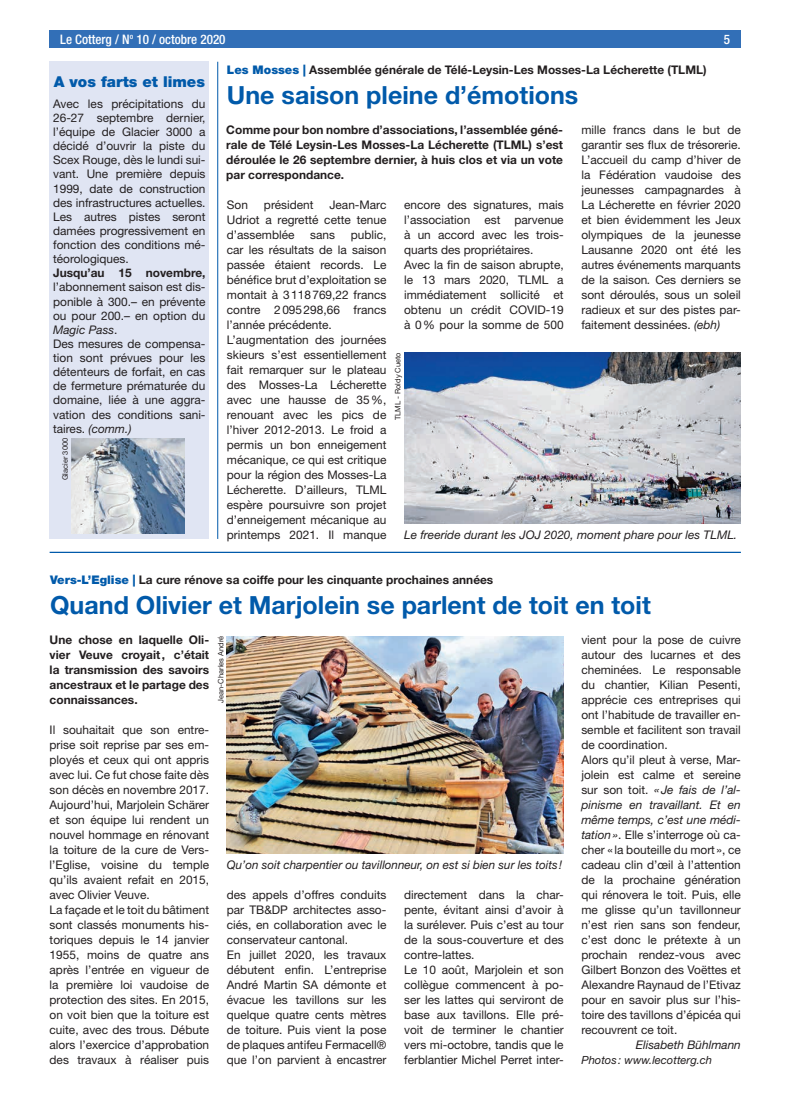
<style>
.page{position:relative;width:787px;height:1106px;background:#fff}
.page>*{position:absolute;margin:0;border:0;box-sizing:border-box;transform-origin:0 0}
.t1{font:700 25px "Helvetica Neue LT Std";color:#015aaa}
.t2{font:900 15px "Helvetica Neue LT Std";color:#015aaa}
.t3{font:500 condensed 13.12px "Helvetica Neue LT Std";color:#fff}
.t4{font:11.88px/15px "Helvetica Neue LT Std";color:#231f20}
.t5{font:700 11.88px/15px "Helvetica Neue LT Std";color:#231f20;text-align:justify}
.t6{font:italic 11.88px "Helvetica Neue LT Std";color:#231f20}
.t7{font:italic 11.25px "Helvetica Neue LT Std";color:#231f20}
.t8{font:7.5px "Helvetica Neue LT Std";color:#231f20}
.s1{font-weight:900;color:#015aaa}
.s2{font-style:italic}
</style>
<div class="page">
<div style="left:50px;top:30px;width:691px;height:18px;background:#326fb7"></div>
<img style="left:404px;top:352px;width:337px;height:172px">
<img style="left:227px;top:636px;width:336px;height:217px">
<hr style="left:217px;top:62px;width:1px;height:477px;background:#015aaa">
<hr style="left:50px;top:552px;width:691px;height:1px;background:#015aaa">
<div style="left:50px;top:62px;width:159px;height:477px;background:#e0e5f3"></div>
<img style="left:72px;top:438px;width:112px;height:96px">
<p class="t3" style="left:60px;top:31px;width:167px">Le Cotterg / N<sup>o</sup> 10 / octobre 2020</p>
<p class="t3" style="left:724px;top:31px;width:8px">5</p>
<p class="t5" style="left:227px;top:62px;width:481px"><span class="s1">Les Mosses |</span> Assemblée générale de Télé-Leysin-Les Mosses-La Lécherette (TLML)</p>
<h1 class="t1" style="left:227px;top:79px;width:353px">Une saison pleine d’émotions</h1>
<p class="t2" style="left:54px;top:72px;width:153px">A vos farts et limes</p>
<p class="t4" style="left:53px;top:96px;width:154px;line-height:14.1px;text-align:justify">Avec les précipitations du 26-27 septembre dernier, l’équipe de Glacier 3000 a décidé d’ouvrir la piste du Scex Rouge, dès le lundi sui&shy;vant. Une première depuis 1999, date de construction des infrastructures actuelles.<br>Les autres pistes seront damées progressivement en fonction des conditions mé&shy;téorologiques.</p>
<p class="t5" style="left:53px;top:265px;width:154px">Jusqu’au 15 novembre,</p>
<p class="t4" style="left:53px;top:280px;width:154px;line-height:14.1px">l’abonnement saison est dis&shy;ponible à 300.– en prévente ou pour 200.– en option du<br><span class="s2">Magic Pass</span>.<br>Des mesures de compensa&shy;tion sont prévues pour les détenteurs de forfait, en cas de fermeture prématurée du domaine, liée à une aggra&shy;vation des conditions sani&shy;taires. <span class="s2">(comm.)</span></p>
<p class="t8" style="left:61px;top:480px;width:44px;rotate:-90deg">Glacier 3000</p>
<p class="t5" style="left:226px;top:122px;width:338px">Comme pour bon nombre d’associations, l’assemblée géné&shy;rale de Télé Leysin-Les Mosses-La Lécherette (TLML) s’est déroulée le 26 septembre dernier, à huis clos et via un vote par correspondance.</p>
<p class="t4" style="left:581px;top:122px;width:161px;text-align:justify">mille francs dans le but de garantir ses flux de trésorerie.<br>L’accueil du camp d’hiver de la Fédération vaudoise des jeunesses campagnardes à La Lécherette en février 2020 et bien évidemment les Jeux olympiques de la jeunesse Lausanne 2020 ont été les autres événements marquants de la saison<span class="s2">.</span> Ces derniers se sont déroulés, sous un soleil radieux et sur des pistes par&shy;faitement dessinées. <span class="s2">(ebh)</span></p>
<p class="t4" style="left:227px;top:197px;width:23px">Son</p>
<p class="t4" style="left:264px;top:197px;width:51px">président</p>
<p class="t4" style="left:227px;top:197px;width:161px;text-align:justify;text-indent:102px">Jean-Marc Udriot a regretté cette tenue d’assemblée</p>
<p class="t4" style="left:404px;top:197px;width:161px">encore des signatures, mais l’association est parvenue à un accord avec les trois&shy;quarts des propriétaires.<br>Avec la fin de saison abrupte, le 13 mars 2020, TLML a immédiatement sollicité et obtenu un crédit COVID-19 à 0% pour la somme de 500</p>
<p class="t4" style="left:227px;top:227px;width:161px;text-indent:124px">public, car les résultats de la saison passée étaient records. Le bénéfice brut d’exploitation se montait à 3118769,22 francs contre 2095298,66 francs l’année précédente.<br>L’augmentation des journées skieurs s’est essentiellement fait remarquer sur le plateau des Mosses-La Lécherette avec une hausse de 35%, renouant avec les pics de l’hiver 2012-2013. Le froid a permis un bon enneigement mécanique, ce qui est critique pour la région des Mosses-La<br>Lécherette. D’ailleurs, TLML espère poursuivre son projet d’enneigement mécanique au printemps 2021. Il manque</p>
<p class="t4" style="left:310px;top:227px;width:26px">sans</p>
<p class="t8" style="left:393px;top:420px;width:69px;rotate:-90deg">TLML - Roldy Cueto</p>
<p class="t6" style="left:404px;top:527px;width:334px">Le freeride durant les JOJ 2020, moment phare pour les TLML.</p>
<p class="t5" style="left:50px;top:572px;width:444px"><span class="s1">Vers-L’Eglise |</span> La cure rénove sa coiffe pour les cinquante prochaines années</p>
<h1 class="t1" style="left:50px;top:589px;width:602px">Quand Olivier et Marjolein se parlent de toit en toit</h1>
<p class="t5" style="left:50px;top:632px;width:161px">Une chose en laquelle Oli&shy;vier Veuve croyait, c’était la transmission des savoirs ancestraux et le partage des connaissances.</p>
<p class="t4" style="left:50px;top:722px;width:161px">Il souhaitait que son entre&shy;prise soit reprise par ses em&shy;ployés et ceux qui ont appris avec lui. Ce fut chose faite dès son décès en novembre 2017.<br>Aujourd’hui, Marjolein Schärer et son équipe lui rendent un nouvel hommage en rénovant la toiture de la cure de Vers&shy;l’Eglise, voisine du temple qu’ils avaient refait en 2015, avec Olivier Veuve.<br>La façade et le toit du bâtiment sont classés monuments his&shy;toriques depuis le 14 janvier<br>1955, moins de quatre ans après l’entrée en vigueur de la première loi vaudoise de protection des sites. En 2015, on voit bien que la toiture est cuite, avec des trous. Débute alors l’exercice d’approbation des travaux à réaliser puis</p>
<p class="t8" style="left:216px;top:702px;width:68px;rotate:-90deg">Jean-Charles André</p>
<p class="t6" style="left:227px;top:857px;width:337px">Qu’on soit charpentier ou tavillonneur, on est si bien sur les toits !</p>
<p class="t4" style="left:227px;top:887px;width:161px">des appels d’offres conduits par TB&amp;DP architectes asso&shy;ciés, en collaboration avec le conservateur cantonal.<br>En juillet 2020, les travaux débutent enfin. L’entreprise<br>André Martin SA démonte et évacue les tavillons sur les quelque quatre cents mètres de toiture. Puis vient la pose de plaques antifeu Fermacell® que l’on parvient à encastrer</p>
<p class="t4" style="left:404px;top:887px;width:161px">directement dans la char&shy;pente, évitant ainsi d’avoir à la surélever. Puis c’est au tour de la sous-couverture et des contre-lattes.<br>Le 10 août, Marjolein et son collègue commencent à po&shy;ser les lattes qui serviront de base aux tavillons. Elle pré&shy;voit de terminer le chantier vers mi-octobre, tandis que le ferblantier Michel Perret inter-</p>
<p class="t4" style="left:581px;top:632px;width:161px">vient pour la pose de cuivre autour des lucarnes et des cheminées. Le responsable du chantier, Kilian Pesenti, apprécie ces entreprises qui ont l’habitude de travailler en&shy;semble et facilitent son travail de coordination.<br>Alors qu’il pleut à verse, Mar&shy;jolein est calme et sereine sur son toit. <span class="s2">«Je fais de l’al&shy;pinisme en travaillant. Et en même temps, c’est une médi&shy;tation»</span>. Elle s’interroge où ca&shy;cher « la bouteille du mort », ce cadeau clin d’œil à l’attention de la prochaine génération qui rénovera le toit. Puis, elle me glisse qu’un tavillonneur n’est rien sans son fendeur, c’est donc le prétexte à un prochain rendez-vous avec<br>Gilbert Bonzon des Voëttes et<br>Alexandre Raynaud de l’Etivaz pour en savoir plus sur l’his&shy;toire des tavillons d’épicéa qui recouvrent ce toit.</p>
<p class="t6" style="left:636px;top:1037px;width:106px">Elisabeth Bühlmann</p>
<p class="t7" style="left:581px;top:1053px;width:132px">Photos : www.lecotterg.ch</p>
</div>
